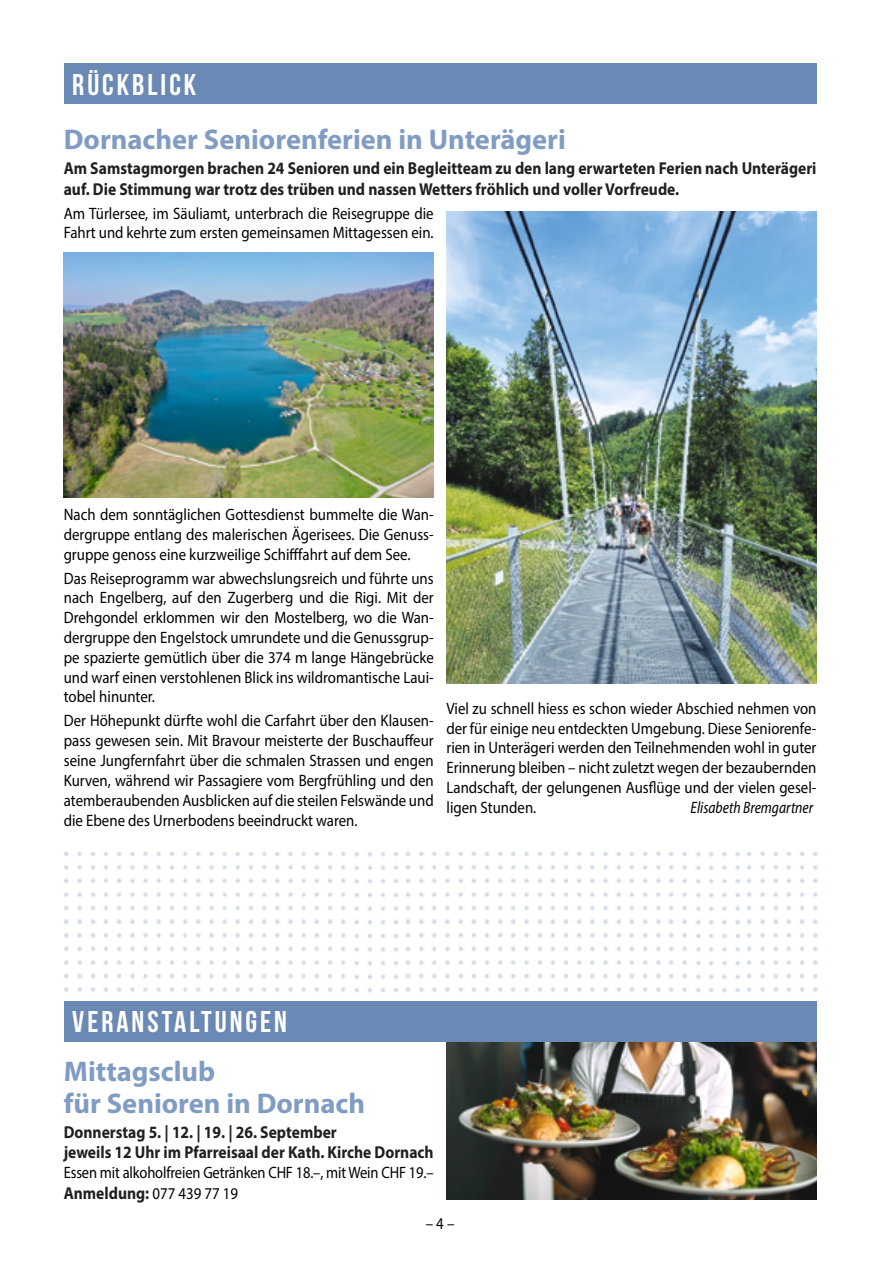
<style>
.page{position:relative;width:893px;height:1263px;background:#fff}
.page>*{position:absolute;margin:0;border:0;box-sizing:border-box;transform-origin:0 0}
.t1{font:30px "Bebas Neue";letter-spacing:.1em;color:#fff}
.t2{font:700 28.5px/31.5px "Myriad Pro";color:#819cc3}
.t3{font:700 17.25px/20.7px "Myriad Pro";color:#1f2021;scale:.9 1}
.t4{font:16.5px/19.8px "Myriad Pro";color:#000;text-align:justify;scale:.9 1}
.t5{font:16.5px "Myriad Pro";color:#000;scale:.88 1}
.t6{font:italic semi-condensed 16.5px "Myriad Pro";color:#000;scale:.9 1}
.s1{font-weight:400;font-size:16.5px;color:#000}
</style>
<div class="page">
<div style="left:64px;top:64px;width:752px;height:40px;background:#6b89b5"></div>
<img style="left:64px;top:851px;width:754px;height:142px">
<img style="left:446px;top:1042px;width:370px;height:158px">
<div style="left:64px;top:1001px;width:752px;height:41px;background:#6b89b5"></div>
<img style="left:446px;top:211px;width:370px;height:472px">
<img style="left:64px;top:252px;width:370px;height:245px">
<h1 class="t1" style="left:72px;top:68px;width:126px">RÜCKBLICK</h1>
<h2 class="t2" style="left:64px;top:123px;width:504px">Dornacher Seniorenferien in Unterägeri</h2>
<p class="t3" style="left:64px;top:157px;width:838px">Am Samstagmorgen brachen 24 Senioren und ein Begleitteam zu den lang erwarteten Ferien nach Unterägeri auf. Die Stimmung war trotz des trüben und nassen Wetters fröhlich und voller Vorfreude.</p>
<p class="t4" style="left:64px;top:203px;width:413px">Am Türlersee, im Säuliamt, unterbrach die Reisegruppe die<br>Fahrt und kehrte zum ersten gemeinsamen Mittagessen ein.</p>
<p class="t4" style="left:64px;top:504px;width:413px">Nach dem sonntäglichen Gottesdienst bummelte die Wan&shy;dergruppe entlang des malerischen Ägerisees. Die Genuss&shy;gruppe genoss eine kurzweilige Schifffahrt auf dem See.</p>
<p class="t4" style="left:64px;top:568px;width:413px">Das Reiseprogramm war abwechslungsreich und führte uns nach Engelberg, auf den Zugerberg und die Rigi. Mit der Drehgondel erklommen wir den Mostelberg, wo die Wan&shy;dergruppe den Engelstock umrundete und die Genussgrup&shy;pe spazierte gemütlich über die 374 m lange Hängebrücke und warf einen verstohlenen Blick ins wildromantische Laui&shy;tobel hinunter.</p>
<p class="t4" style="left:64px;top:711px;width:413px">Der Höhepunkt dürfte wohl die Carfahrt über den Klausen&shy;pass gewesen sein. Mit Bravour meisterte der Buschauffeur seine Jungfernfahrt über die schmalen Strassen und engen Kurven, während wir Passagiere vom Bergfrühling und den atemberaubenden Ausblicken auf die steilen Felswände und die Ebene des Urnerbodens beeindruckt waren.</p>
<p class="t4" style="left:446px;top:698px;width:413px">Viel zu schnell hiess es schon wieder Abschied nehmen von der für einige neu entdeckten Umgebung. Diese Seniorenfe&shy;rien in Unterägeri werden den Teilnehmenden wohl in guter Erinnerung bleiben – nicht zuletzt wegen der bezaubernden Landschaft, der gelungenen Ausflüge und der vielen gesel&shy;ligen Stunden.</p>
<p class="t6" style="left:691px;top:797px;width:138px">Elisabeth Bremgartner</p>
<h1 class="t1" style="left:72px;top:1006px;width:216px">VERANSTALTUNGEN</h1>
<h2 class="t2" style="left:64px;top:1055px;width:303px">Mittagsclub<br>für Senioren in Dornach</h2>
<p class="t3" style="left:64px;top:1121px;width:412px">Donnerstag 5. | 12. | 19. | 26. September<br>jeweils 12 Uhr im Pfarreisaal der Kath. Kirche Dornach</p>
<p class="t5" style="left:64px;top:1162px;width:422px">Essen mit alkoholfreien Getränken CHF 18.–, mit Wein CHF 19.–</p>
<p class="t3" style="left:64px;top:1182px;width:195px">Anmeldung: <span class="s1">077 439 77 19</span></p>
<p class="t4" style="left:426px;top:1213px;width:33px">– 4 –</p>
</div>
